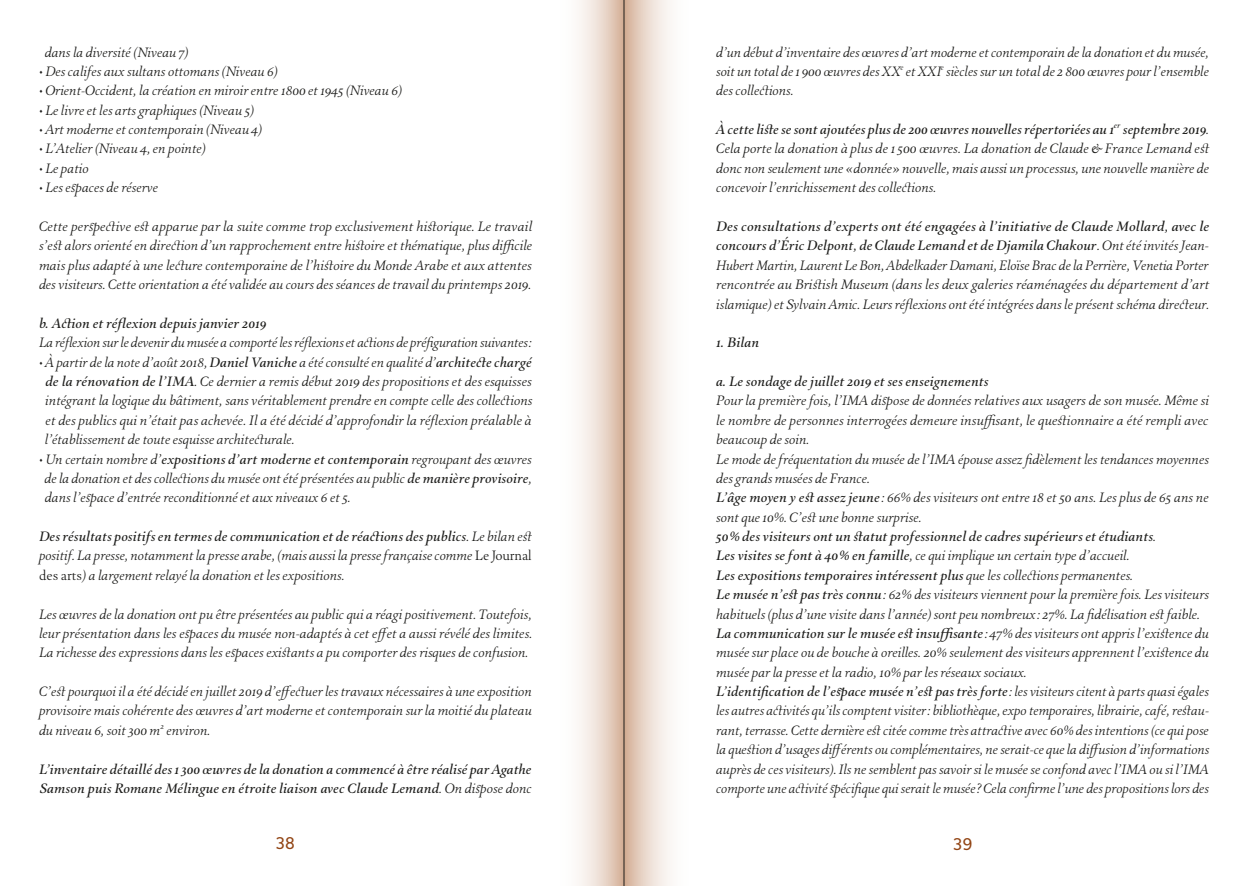
<style>
.page{position:relative;width:1248px;height:886px;background:#fff}
.page>*{position:absolute;margin:0;border:0;box-sizing:border-box;transform-origin:0 0}
.t1{font:17.5px "Mondara Lineal Delta";color:#924515}
.Style_de_paragraphe_1{font:italic 16.88px/19.4px "Mondara Serif";color:#1d1d1b;text-align:justify}
.Style_de_paragraphe_1-2{font:italic 500 16.88px/19.4px "Mondara Serif";color:#1d1d1b}
.s1{font-weight:500}
.s2{font-style:normal}
.s3{font-weight:400}
</style>
<div class="page">
<svg style="left:579px;top:0;width:44px;height:886px;background:#ead9cd"></svg>
<svg style="left:624px;top:0;width:46px;height:886px;background:#e5d3c7"></svg>
<hr style="left:623px;top:0;width:1px;height:886px;background:#1d1d1b">
<p class="Style_de_paragraphe_1" style="left:45px;top:44px;width:145px">dans la diversité (Niveau 7)</p>
<p class="Style_de_paragraphe_1" style="left:39px;top:64px;width:240px">٠ Des califes aux sultans ottomans (Niveau 6)</p>
<p class="Style_de_paragraphe_1" style="left:39px;top:83px;width:364px">٠ Orient-Occident, la création en miroir entre 1800 et 1945 (Niveau 6)</p>
<p class="Style_de_paragraphe_1" style="left:39px;top:102px;width:217px">٠ Le livre et les arts graphiques (Niveau 5)</p>
<p class="Style_de_paragraphe_1" style="left:39px;top:122px;width:225px">٠ Art moderne et contemporain (Niveau 4)</p>
<p class="Style_de_paragraphe_1" style="left:39px;top:141px;width:168px">٠ L’Atelier (Niveau 4, en pointe)</p>
<p class="Style_de_paragraphe_1" style="left:39px;top:160px;width:51px">٠ Le patio</p>
<p class="Style_de_paragraphe_1" style="left:39px;top:180px;width:121px">٠ Les espaces de réserve</p>
<p class="Style_de_paragraphe_1" style="left:39px;top:219px;width:495px">Cette perspective est apparue par la suite comme trop exclusivement historique. Le travail s’est alors orienté en direction d’un rapprochement entre histoire et thématique, plus difficile mais plus adapté à une lecture contemporaine de l’histoire du Monde Arabe et aux attentes des visiteurs. Cette orientation a été validée au cours des séances de travail du printemps 2019.</p>
<p class="Style_de_paragraphe_1-2" style="left:39px;top:312px;width:229px">b. Action et réflexion depuis janvier 2019</p>
<p class="Style_de_paragraphe_1" style="left:39px;top:335px;width:494px">La réflexion sur le devenir du musée a comporté les réflexions et actions de préfiguration suivantes:</p>
<p class="Style_de_paragraphe_1" style="left:45px;top:354px;width:489px;text-indent:-6px">٠ À partir de la note d’août 2018, <span class="s1">Daniel Vaniche</span> a été consulté en qualité d’<span class="s1">architecte chargé de la rénovation de l’IMA</span>. Ce dernier a remis début 2019 des propositions et des esquisses intégrant la logique du bâtiment, sans véritablement prendre en compte celle des collections et des publics qui n’était pas achevée. Il a été décidé d’approfondir la réflexion préalable à l’établissement de toute esquisse architecturale.</p>
<p class="Style_de_paragraphe_1" style="left:44px;top:451px;width:489px;text-indent:-5px">٠ Un certain nombre d’<span class="s1">expositions d’art moderne et contemporain</span> regroupant des œuvres de la donation et des collections du musée ont été présentées au public <span class="s1">de manière provisoire</span>, dans l’espace d’entrée reconditionné et aux niveaux 6 et 5.</p>
<p class="Style_de_paragraphe_1" style="left:39px;top:529px;width:494px"><span class="s1">Des résultats positifs en termes de communication et de réactions des publics</span>. Le bilan est positif. La presse, notamment la presse arabe, (mais aussi la presse française comme <span class="s2">Le Journal des arts</span>) a largement relayé la donation et les expositions.</p>
<p class="Style_de_paragraphe_1" style="left:39px;top:606px;width:495px">Les œuvres de la donation ont pu être présentées au public qui a réagi positivement. Toutefois, leur présentation dans les espaces du musée non-adaptés à cet effet a aussi révélé des limites.<br>La richesse des expressions dans les espaces existants a pu comporter des risques de confusion.</p>
<p class="Style_de_paragraphe_1" style="left:39px;top:684px;width:494px">C’est pourquoi il a été décidé en juillet 2019 d’effectuer les travaux nécessaires à une exposition provisoire mais cohérente des œuvres d’art moderne et contemporain sur la moitié du plateau du niveau 6, soit 300 m<sup>2</sup> environ.</p>
<p class="Style_de_paragraphe_1-2" style="left:39px;top:758px;width:494px">L’inventaire détaillé des 1300 œuvres de la donation a commencé à être réalisé par Agathe<br>Samson puis Romane Mélingue en étroite liaison avec Claude Lemand<span class="s3">. On dispose donc</span></p>
<p class="Style_de_paragraphe_1" style="left:716px;top:44px;width:494px">d’un début d’inventaire des œuvres d’art moderne et contemporain de la donation et du musée, soit un total de 1900 œuvres des XX<sup>e</sup> et XXI<sup>e</sup> siècles sur un total de 2800 œuvres pour l’ensemble des collections.</p>
<p class="Style_de_paragraphe_1" style="left:716px;top:122px;width:495px"><span class="s1">À cette liste se sont ajoutées plus de 200 œuvres nouvelles répertoriées au 1</span><sup>er</sup> <span class="s1">septembre 2019</span>.<br>Cela porte la donation à plus de 1500 œuvres. La donation de Claude &amp; France Lemand est donc non seulement une «donnée» nouvelle, mais aussi un processus, une nouvelle manière de concevoir l’enrichissement des collections.</p>
<p class="Style_de_paragraphe_1" style="left:716px;top:219px;width:494px"><span class="s1">Des consultations d’experts ont été engagées à l’initiative de Claude Mollard, avec le concours d’Éric Delpont, de Claude Lemand et de Djamila Chakour</span>. Ont été invités Jean-Hubert Martin, Laurent Le Bon, Abdelkader Damani, Eloïse Brac de la Perrière, Venetia Porter rencontrée au Bristish Museum (dans les deux galeries réaménagées du département d’art islamique) et Sylvain Amic. Leurs réflexions ont été intégrées dans le présent schéma directeur.</p>
<p class="Style_de_paragraphe_1-2" style="left:716px;top:332px;width:45px">1. Bilan</p>
<p class="Style_de_paragraphe_1-2" style="left:716px;top:370px;width:274px">a. Le sondage de juillet 2019 et ses enseignements</p>
<p class="Style_de_paragraphe_1" style="left:716px;top:393px;width:494px">Pour la première fois, l’IMA dispose de données relatives aux usagers de son musée. Même si le nombre de personnes interrogées demeure insuffisant, le questionnaire a été rempli avec beaucoup de soin.</p>
<p class="Style_de_paragraphe_1" style="left:716px;top:451px;width:494px">Le mode de fréquentation du musée de l’IMA épouse assez fidèlement les tendances moyennes des grands musées de France.</p>
<p class="Style_de_paragraphe_1" style="left:716px;top:490px;width:494px"><span class="s1">L’âge moyen y est assez jeune</span>: 66% des visiteurs ont entre 18 et 50 ans. Les plus de 65 ans ne sont que 10%. C’est une bonne surprise.</p>
<p class="Style_de_paragraphe_1-2" style="left:716px;top:525px;width:441px">50% des visiteurs ont un statut professionnel de cadres supérieurs et étudiants<span class="s3">.</span></p>
<p class="Style_de_paragraphe_1" style="left:716px;top:548px;width:415px"><span class="s1">Les visites se font à 40% en famille</span>, ce qui implique un certain type d’accueil.</p>
<p class="Style_de_paragraphe_1-2" style="left:716px;top:564px;width:418px">Les expositions temporaires intéressent plus <span class="s3">que les collections permanentes.</span></p>
<p class="Style_de_paragraphe_1" style="left:716px;top:587px;width:494px"><span class="s1">Le musée n’est pas très connu</span>: 62% des visiteurs viennent pour la première fois. Les visiteurs habituels (plus d’une visite dans l’année) sont peu nombreux: 27%. La fidélisation est faible.</p>
<p class="Style_de_paragraphe_1" style="left:716px;top:625px;width:494px"><span class="s1">La communication sur le musée est insuffisante</span>: 47% des visiteurs ont appris l’existence du musée sur place ou de bouche à oreilles. 20% seulement des visiteurs apprennent l’existence du musée par la presse et la radio, 10% par les réseaux sociaux.</p>
<p class="Style_de_paragraphe_1" style="left:716px;top:684px;width:494px"><span class="s1">L’identification de l’espace musée n’est pas très forte</span>: les visiteurs citent à parts quasi égales les autres activités qu’ils comptent visiter: bibliothèque, expo temporaires, librairie, café, restau&shy;rant, terrasse. Cette dernière est citée comme très attractive avec 60% des intentions (ce qui pose la question d’usages différents ou complémentaires, ne serait-ce que la diffusion d’informations auprès de ces visiteurs). Ils ne semblent pas savoir si le musée se confond avec l’IMA ou si l’IMA comporte une activité spécifique qui serait le musée? Cela confirme l’une des propositions lors des</p>
<p class="t1" style="left:275px;top:833px;width:21px">38</p>
<p class="t1" style="left:952px;top:833px;width:21px">39</p>
</div>
